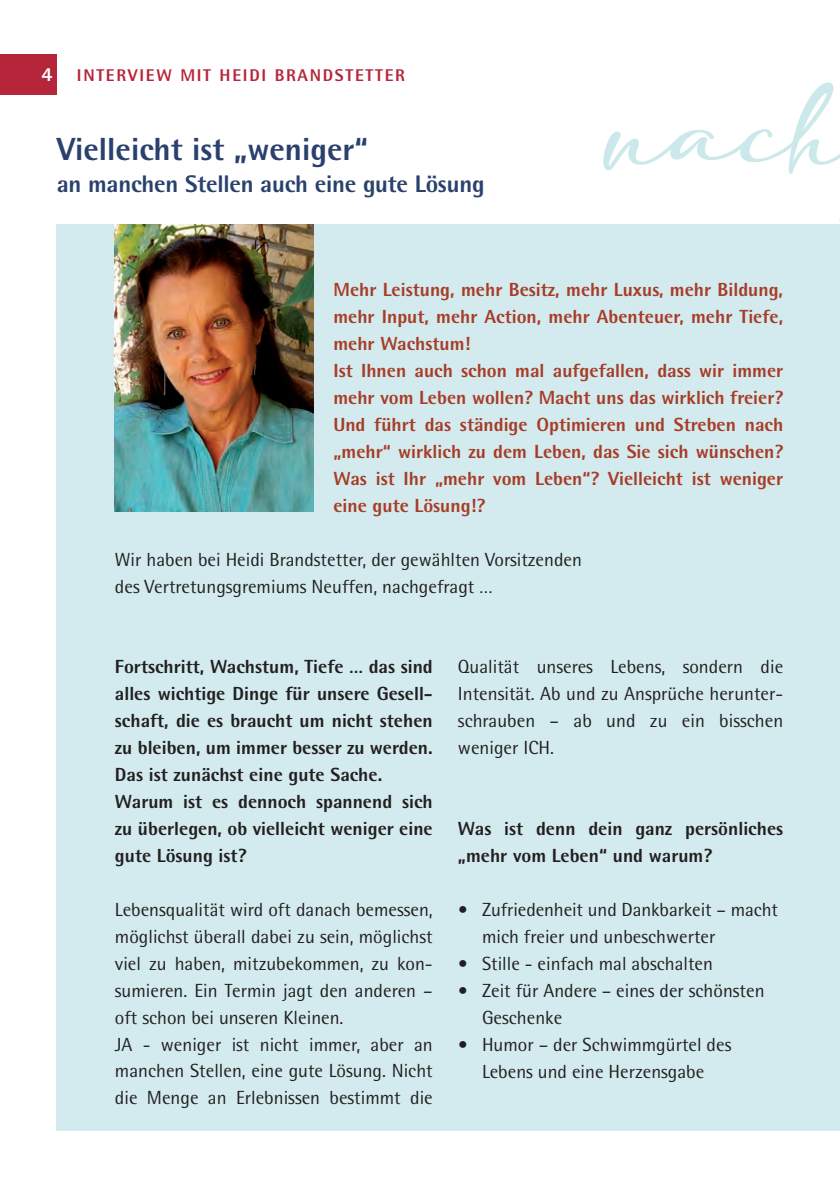
<style>
.page{position:relative;width:840px;height:1191px;background:#fff}
.page>*{position:absolute;margin:0;border:0;box-sizing:border-box;transform-origin:0 0}
.t1{font:77.8px "valentine";color:#cbe8eb;scale:1.17 1}
.t2{font:800 32px "Rotis Semi Sans";color:#2a416d}
.t3{font:800 24px "Rotis Semi Sans";letter-spacing:-.01em;color:#2a416d}
.t4{font:800 20px "Rotis Semi Sans";color:#fff}
.t5{font:19px/27px "Rotis Semi Sans";color:#231f20;text-align:justify}
.t6{font:800 19px/27px "Rotis Semi Sans";color:#a73c27;text-align:justify}
.t7{font:800 19px/27px "Rotis Semi Sans";color:#231f20;text-align:justify}
.t8{font:800 17px "Rotis Semi Sans";letter-spacing:.1em;color:#b6263b}
.s1{font-weight:700}
</style>
<div class="page">
<div style="left:0;top:54px;width:57px;height:41px;background:#b6263b"></div>
<div style="left:57px;top:224px;width:782px;height:907px;background:#d3ebee"></div>
<img style="left:115px;top:224px;width:198px;height:288px">
<p class="t4" style="left:41px;top:61px;width:13px">4</p>
<p class="t8" style="left:77px;top:64px;width:329px">INTERVIEW MIT HEIDI BRANDSTETTER</p>
<p class="t2" style="left:57px;top:129px;width:313px">Vielleicht ist „weniger“</p>
<p class="t3" style="left:57px;top:169px;width:429px">an manchen Stellen auch eine gute Lösung</p>
<p class="t1" style="left:607px;top:94px;width:211px">nach</p>
<p class="t6" style="left:333px;top:276px;width:451px">Mehr Leistung, mehr Besitz, mehr Luxus, mehr Bildung, mehr Input, mehr Action, mehr Abenteuer, mehr Tiefe, mehr Wachstum!</p>
<p class="t6" style="left:333px;top:357px;width:451px">Ist Ihnen auch schon mal aufgefallen, dass wir immer mehr vom Leben wollen? Macht uns das wirklich freier?<br>Und führt das ständige Optimieren und Streben nach „mehr“ wirklich zu dem Leben, das Sie sich wünschen?<br>Was ist Ihr „mehr vom Leben“? Vielleicht ist weniger eine gute Lösung!?</p>
<p class="t5" style="left:115px;top:545px;width:468px">Wir haben bei Heidi Brandstetter, der gewählten Vorsitzenden des Vertretungsgremiums Neuffen, nachgefragt …</p>
<p class="t7" style="left:115px;top:653px;width:319px">Fortschritt, Wachstum, Tiefe … das sind alles wichtige Dinge für unsere Gesell&shy;schaft, die es braucht um nicht stehen zu bleiben, um immer besser zu werden.<br>Das ist zunächst eine gute Sache.</p>
<p class="t7" style="left:115px;top:787px;width:319px">Warum ist es dennoch spannend sich zu überlegen, ob vielleicht weniger eine gute Lösung ist?</p>
<p class="t5" style="left:115px;top:895px;width:319px">Lebensqualität wird oft danach bemessen, möglichst überall dabei zu sein, möglichst viel zu haben, mitzubekommen, zu kon&shy;sumieren. Ein Termin jagt den anderen – oft schon bei unseren Kleinen.</p>
<p class="t5" style="left:115px;top:1030px;width:319px">JA - weniger ist nicht immer, aber an manchen Stellen, eine gute Lösung. Nicht die Menge an Erlebnissen bestimmt die</p>
<p class="t5" style="left:457px;top:653px;width:326px">Qualität unseres Lebens, sondern die Intensität. Ab und zu Ansprüche herunter&shy;schrauben – ab und zu ein bisschen weniger ICH.</p>
<p class="t7" style="left:457px;top:814px;width:326px">Was ist denn dein ganz persönliches „mehr vom Leben“ und warum?</p>
<p class="t5" style="left:481px;top:896px;width:297px;text-indent:-24px"><span class="s1">•</span> Zufriedenheit und Dankbarkeit – macht mich freier und unbeschwerter</p>
<p class="t5" style="left:457px;top:949px;width:256px"><span class="s1">•</span> Stille - einfach mal abschalten</p>
<p class="t5" style="left:481px;top:976px;width:284px;text-indent:-24px"><span class="s1">•</span> Zeit für Andere – eines der schönsten<br>Geschenke</p>
<p class="t5" style="left:457px;top:1030px;width:275px"><span class="s1">•</span> Humor – der Schwimmgürtel des</p>
<p class="t5" style="left:481px;top:1057px;width:224px">Lebens und eine Herzensgabe</p>
</div>
